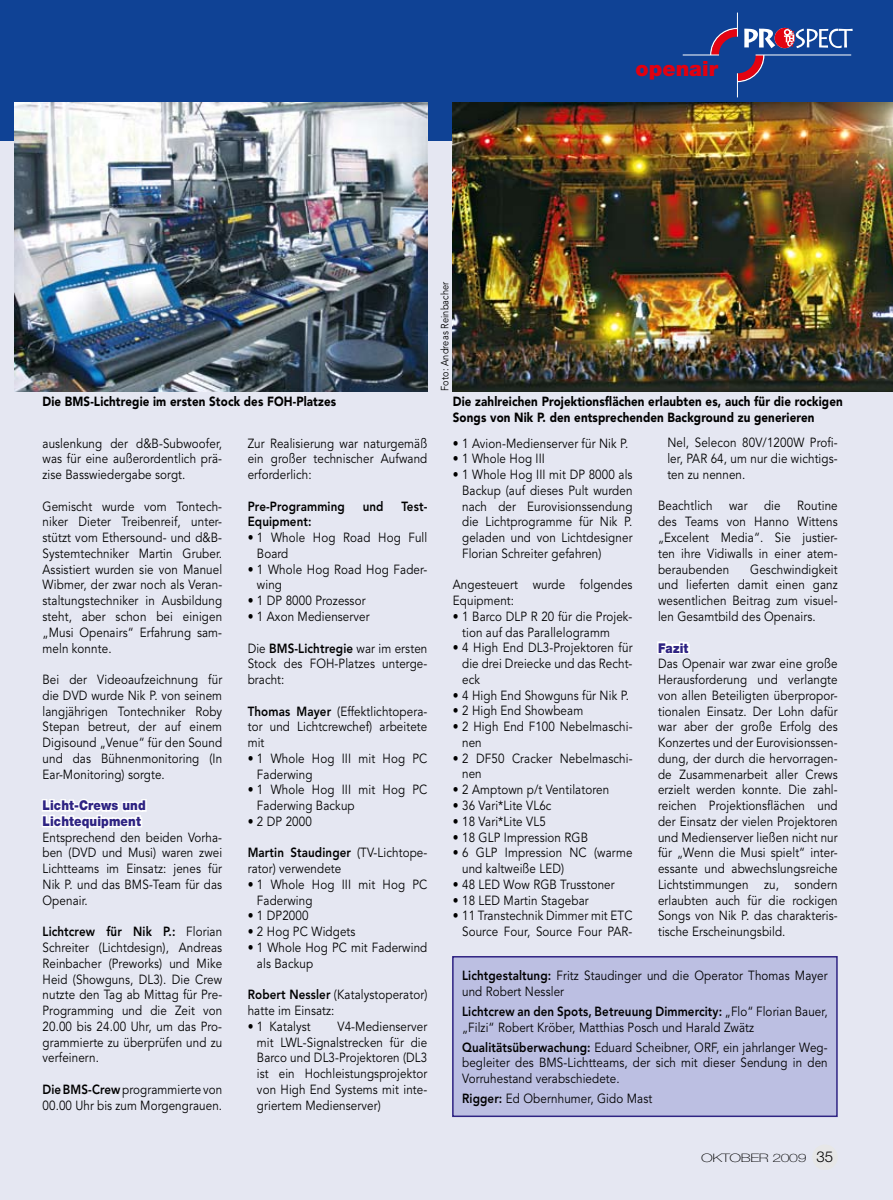
<style>
.page{position:relative;width:893px;height:1200px;background:#fff}
.page>*{position:absolute;margin:0;border:0;box-sizing:border-box;transform-origin:0 0}
.t1{font:900 21px "Helvetica Neue";color:#e3000f}
.t2{font:900 13.5px/15.8px "Helvetica Neue";letter-spacing:.01em;color:#2f2483;scale:.88 1}
.t3{font:13.2px/15.8px "Avenir";letter-spacing:.01em;color:#000;text-align:justify;scale:.88 1}
.t4{font:900 13.2px/15.8px "Avenir";letter-spacing:.01em;color:#000;scale:.88 1}
.t5{font:800 13.2px "Avenir";letter-spacing:.01em;color:#000;scale:.88 1}
.t6{font:100 11.7px "Helvetica Neue";letter-spacing:-.025em;color:#000;scale:1.35 1}
.t7{font:10.5px "Avenir";letter-spacing:.01em;color:#000;scale:.88 1}
.s1{font-weight:800}
.s2{font-weight:300;font-size:15px}
</style>
<div class="page">
<div style="left:0;top:0;width:893px;height:1199px;background:#e5e7f2"></div>
<div style="left:0;top:0;width:893px;height:140px;background:#0f4295"></div>
<svg style="left:42px;top:799px;width:105px;height:31px"></svg>
<img style="left:14px;top:102px;width:413px;height:289px">
<svg style="left:657px;top:641px;width:33px;height:13px"></svg>
<div style="left:812px;top:1144px;width:26px;height:25px;background:#e7e7e7;border-radius:50%"></div>
<img style="left:453px;top:102px;width:440px;height:289px">
<div style="left:453px;top:956px;width:384px;height:159px;background:#bcbfe2"></div>
<div style="left:452px;top:955px;width:386px;height:161px;border:2px solid #2f2483"></div>
<svg style="left:708px;top:13px;width:145px;height:84px"></svg>
<hr style="left:756px;top:55px;width:95px;height:1px;background:#fff">
<hr style="left:683px;top:55px;width:36px;height:1px;background:#fff">
<p class="t7" style="left:439px;top:391px;width:126px;rotate:-90deg">Foto: Andreas Reinbacher</p>
<h1 class="t1" style="left:636px;top:56px;width:84px">openair</h1>
<p class="t4" style="left:43px;top:393px;width:335px">Die BMS-Lichtregie im ersten Stock des FOH-Platzes</p>
<p class="t4" style="left:453px;top:393px;width:445px">Die zahlreichen Projektionsflächen erlaubten es, auch für die rockigen<br>Songs von Nik P. den entsprechenden Background zu generieren</p>
<p class="t3" style="left:43px;top:435px;width:206px">auslenkung der d&amp;B-Subwoofer, was für eine außerordentlich prä&shy;zise Basswiedergabe sorgt.</p>
<p class="t3" style="left:43px;top:498px;width:206px">Gemischt wurde vom Tontech&shy;niker Dieter Treibenreif, unter&shy;stützt vom Ethersound- und d&amp;B-Systemtechniker Martin Gruber.<br>Assistiert wurden sie von Manuel Wibmer, der zwar noch als Veran&shy;staltungstechniker in Ausbildung steht, aber schon bei einigen „Musi Openairs“ Erfahrung sam&shy;meln konnte.</p>
<p class="t3" style="left:43px;top:671px;width:206px">Bei der Videoaufzeichnung für die DVD wurde Nik P. von seinem langjährigen Tontechniker Roby Stepan betreut, der auf einem Digisound „Venue“ für den Sound und das Bühnenmonitoring (In Ear-Monitoring) sorgte.</p>
<p class="t2" style="left:43px;top:797px;width:119px">Licht-Crews und<br>Lichtequipment</p>
<p class="t3" style="left:43px;top:829px;width:206px">Entsprechend den beiden Vorha&shy;ben (DVD und Musi) waren zwei Lichtteams im Einsatz: jenes für Nik P. und das BMS-Team für das Openair.</p>
<p class="t3" style="left:43px;top:923px;width:206px"><span class="s1">Lichtcrew für Nik P.:</span> Florian Schreiter (Lichtdesign), Andreas Reinbacher (Preworks) und Mike Heid (Showguns, DL3). Die Crew nutzte den Tag ab Mittag für Pre-Programming und die Zeit von 20.00 bis 24.00 Uhr, um das Pro&shy;grammierte zu überprüfen und zu verfeinern.</p>
<p class="t3" style="left:43px;top:1081px;width:206px"><span class="s1">Die BMS-Crew</span> programmierte von<br>00.00 Uhr bis zum Morgengrauen.</p>
<p class="t3" style="left:248px;top:435px;width:206px">Zur Realisierung war naturgemäß ein großer technischer Aufwand erforderlich:</p>
<p class="t5" style="left:248px;top:498px;width:112px">Pre-Programming</p>
<p class="t5" style="left:363px;top:498px;width:25px">und</p>
<p class="t5" style="left:401px;top:498px;width:31px">Test-</p>
<p class="t5" style="left:248px;top:514px;width:74px">Equipment:</p>
<p class="t3" style="left:257px;top:530px;width:195px;text-indent:-9px">• 1 Whole Hog Road Hog Full<br>Board</p>
<p class="t3" style="left:257px;top:561px;width:195px;text-indent:-9px">• 1 Whole Hog Road Hog Fader&shy;wing</p>
<p class="t3" style="left:248px;top:593px;width:135px">• 1 DP 8000 Prozessor</p>
<p class="t3" style="left:248px;top:608px;width:140px">• 1 Axon Medienserver</p>
<p class="t3" style="left:248px;top:640px;width:206px">Die <span class="s1">BMS-Lichtregie</span> war im ersten Stock des FOH-Platzes unterge&shy;bracht:</p>
<p class="t3" style="left:248px;top:703px;width:206px"><span class="s1">Thomas Mayer</span> (Effektlichtopera&shy;tor und Lichtcrewchef) arbeitete mit</p>
<p class="t3" style="left:257px;top:750px;width:195px;text-indent:-9px">• 1 Whole Hog III mit Hog PC<br>Faderwing</p>
<p class="t3" style="left:257px;top:782px;width:195px;text-indent:-9px">• 1 Whole Hog III mit Hog PC<br>Faderwing Backup</p>
<p class="t3" style="left:248px;top:813px;width:74px">• 2 DP 2000</p>
<p class="t3" style="left:248px;top:845px;width:206px"><span class="s1">Martin Staudinger</span> (TV-Lichtope&shy;rator) verwendete</p>
<p class="t3" style="left:257px;top:876px;width:195px;text-indent:-9px">• 1 Whole Hog III mit Hog PC<br>Faderwing</p>
<p class="t3" style="left:248px;top:908px;width:71px">• 1 DP2000</p>
<p class="t3" style="left:248px;top:923px;width:124px">• 2 Hog PC Widgets</p>
<p class="t3" style="left:257px;top:939px;width:195px;text-indent:-9px">• 1 Whole Hog PC mit Faderwind als Backup</p>
<p class="t3" style="left:248px;top:986px;width:206px"><span class="s1">Robert Nessler</span> (Katalystoperator) hatte im Einsatz:</p>
<p class="t3" style="left:248px;top:1018px;width:73px">• 1 Katalyst</p>
<p class="t3" style="left:257px;top:1018px;width:195px;text-indent:81px">V4-Medienserver mit LWL-Signalstrecken für die Barco und DL3-Projektoren (DL3 ist ein Hochleistungsprojektor von High End Systems mit inte&shy;griertem Medienserver)</p>
<p class="t3" style="left:453px;top:435px;width:201px">• 1 Avion-Medienserver für Nik P.</p>
<p class="t3" style="left:453px;top:451px;width:106px">• 1 Whole Hog III</p>
<p class="t3" style="left:462px;top:467px;width:195px;text-indent:-9px">• 1 Whole Hog III mit DP 8000 als Backup (auf dieses Pult wurden nach der Eurovisionssendung die Lichtprogramme für Nik P. geladen und von Lichtdesigner Florian Schreiter gefahren)</p>
<p class="t3" style="left:453px;top:577px;width:206px">Angesteuert wurde folgendes<br>Equipment:</p>
<p class="t3" style="left:462px;top:608px;width:195px;text-indent:-9px">• 1 Barco DLP R 20 für die Projek&shy;tion auf das Parallelogramm</p>
<p class="t3" style="left:462px;top:640px;width:195px;text-indent:-9px">• 4 High End DL3-Projektoren für die drei Dreiecke und das Recht&shy;eck</p>
<p class="t3" style="left:453px;top:687px;width:202px">• 4 High End Showguns für Nik P.</p>
<p class="t3" style="left:453px;top:703px;width:150px">• 2 High End Showbeam</p>
<p class="t3" style="left:462px;top:719px;width:195px;text-indent:-9px">• 2 High End F100 Nebelmaschi&shy;nen</p>
<p class="t3" style="left:462px;top:750px;width:195px;text-indent:-9px">• 2 DF50 Cracker Nebelmaschi&shy;nen</p>
<p class="t3" style="left:453px;top:782px;width:179px">• 2 Amptown p/t Ventilatoren</p>
<p class="t3" style="left:453px;top:797px;width:114px">• 36 Vari*Lite VL6c</p>
<p class="t3" style="left:453px;top:813px;width:107px">• 18 Vari*Lite VL5</p>
<p class="t3" style="left:453px;top:829px;width:155px">• 18 GLP Impression RGB</p>
<p class="t3" style="left:462px;top:845px;width:195px;text-indent:-9px">• 6 GLP Impression NC (warme und kaltweiße LED)</p>
<p class="t3" style="left:453px;top:876px;width:185px">• 48 LED Wow RGB Trusstoner</p>
<p class="t3" style="left:453px;top:892px;width:156px">• 18 LED Martin Stagebar</p>
<p class="t3" style="left:453px;top:908px;width:206px;text-align:right">• 11 Transtechnik Dimmer mit ETC<br>Source Four, Source Four PAR-</p>
<p class="t3" style="left:667px;top:435px;width:195px">Nel, Selecon 80V/1200W Profi&shy;ler, PAR 64, um nur die wichtigs&shy;ten zu nennen.</p>
<p class="t3" style="left:658px;top:498px;width:63px">Beachtlich</p>
<p class="t3" style="left:729px;top:498px;width:23px">war</p>
<p class="t3" style="left:764px;top:498px;width:20px">die</p>
<p class="t3" style="left:658px;top:498px;width:206px;text-indent:139px">Routine des Teams von Hanno Wittens „Excelent Media“. Sie justier&shy;ten ihre Vidiwalls in einer atem&shy;beraubenden</p>
<p class="t3" style="left:658px;top:561px;width:206px;text-indent:92px">Geschwindigkeit und lieferten damit einen ganz wesentlichen Beitrag zum visuel&shy;len Gesamtbild des Openairs.</p>
<p class="t2" style="left:658px;top:639px;width:36px">Fazit</p>
<p class="t3" style="left:658px;top:656px;width:206px">Das Openair war zwar eine große Herausforderung und verlangte von allen Beteiligten überpropor&shy;tionalen Einsatz. Der Lohn dafür war aber der große Erfolg des Konzertes und der Eurovisionssen&shy;dung, der durch die hervorragen&shy;de Zusammenarbeit aller Crews erzielt werden konnte. Die zahl&shy;reichen Projektionsflächen und der Einsatz der vielen Projektoren und Medienserver ließen nicht nur für „Wenn die Musi spielt“ inter&shy;essante und abwechslungsreiche Lichtstimmungen zu, sondern erlaubten auch für die rockigen Songs von Nik P. das charakteris&shy;tische Erscheinungsbild.</p>
<p class="t3" style="left:462px;top:967px;width:417px"><span class="s1">Lichtgestaltung:</span> Fritz Staudinger und die Operator Thomas Mayer und Robert Nessler</p>
<p class="t3" style="left:462px;top:1003px;width:417px"><span class="s1">Lichtcrew an den Spots, Betreuung Dimmercity:</span> „Flo“ Florian Bauer, „Filzi“ Robert Kröber, Matthias Posch und Harald Zwätz</p>
<p class="t3" style="left:462px;top:1039px;width:417px"><span class="s1">Qualitätsüberwachung:</span> Eduard Scheibner, ORF, ein jahrlanger Weg&shy;begleiter des BMS-Lichtteams, der sich mit dieser Sendung in den Vorruhestand verabschiedete.</p>
<p class="t3" style="left:462px;top:1090px;width:218px"><span class="s1">Rigger:</span> Ed Obernhumer, Gido Mast</p>
<p class="t6" style="left:701px;top:1150px;width:99px">OKTOBER 2009 <span class="s2">35</span></p>
</div>
